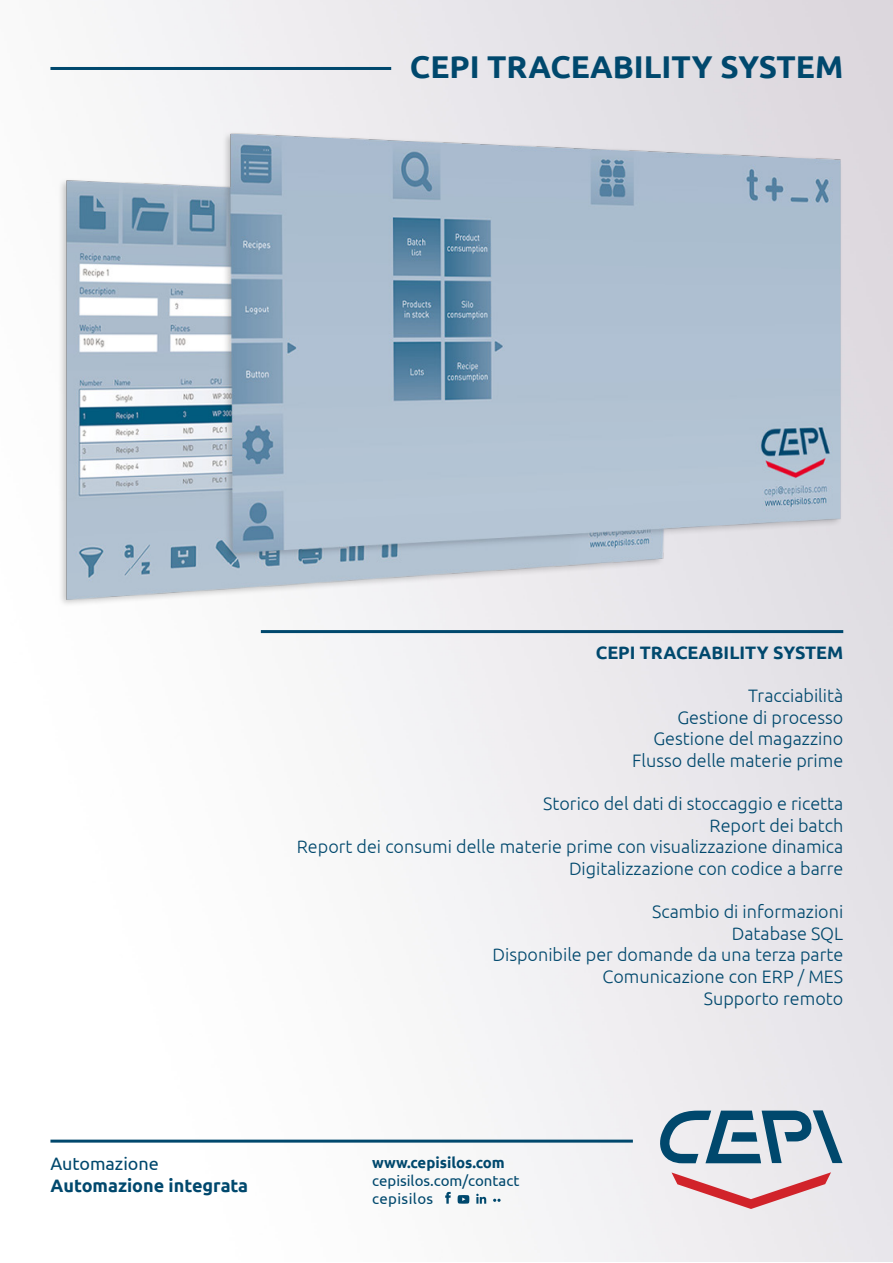
<style>
.page{position:relative;width:893px;height:1263px;background:#fff}
.page>*{position:absolute;margin:0;border:0;box-sizing:border-box;transform-origin:0 0}
.t1{font:700 31.5px "Ubuntu";color:#00486d}
.t2{font:300 18px/21.6px "Ubuntu";color:#00486d;text-align:right}
.t3{font:700 18px "Ubuntu";color:#00486d}
.t4{font:18px "Ubuntu";color:#00486d}
.t5{font:15px/18px "Ubuntu";color:#00486d}
.t6{font:700 15px "Ubuntu";color:#00486d}
</style>
<div class="page">
<img style="left:50px;top:0;width:843px;height:1261px">
<hr style="left:261px;top:630px;width:582px;height:3px;background:#00486d">
<hr style="left:50px;top:67px;width:341px;height:3px;background:#00486d">
<img style="left:50px;top:70px;width:800px;height:558px">
<svg style="left:659px;top:1110px;width:183px;height:53px;background:#8ba7b8"></svg>
<svg style="left:671px;top:1172px;width:160px;height:37px;background:#e5b7bb"></svg>
<hr style="left:50px;top:1139px;width:583px;height:3px;background:#00486d">
<svg style="left:445px;top:1192px;width:6px;height:12px"></svg>
<svg style="left:458px;top:1195px;width:11px;height:9px"></svg>
<svg style="left:476px;top:1194px;width:10px;height:10px"></svg>
<svg style="left:493px;top:1199px;width:8px;height:3px"></svg>
<p class="t1" style="left:410px;top:48px;width:435px">CEPI TRACEABILITY SYSTEM</p>
<p class="t3" style="left:596px;top:642px;width:249px">CEPI TRACEABILITY SYSTEM</p>
<p class="t2" style="left:632px;top:684px;width:213px">Tracciabilità<br>Gestione di processo<br>Gestione del magazzino<br>Flusso delle materie prime</p>
<p class="t2" style="left:297px;top:792px;width:548px">Storico del dati di stoccaggio e ricetta<br>Report dei batch<br>Report dei consumi delle materie prime con visualizzazione dinamica Digitalizzazione con codice a barre</p>
<p class="t2" style="left:652px;top:900px;width:193px">Scambio di informazioni</p>
<p class="t2" style="left:493px;top:922px;width:352px">Database SQL<br>Disponibile per domande da una terza parte</p>
<p class="t2" style="left:602px;top:965px;width:242px">Comunicazione con ERP / MES</p>
<p class="t2" style="left:704px;top:987px;width:141px">Supporto remoto</p>
<p class="t4" style="left:50px;top:1153px;width:110px">Automazione</p>
<p class="t3" style="left:50px;top:1174px;width:199px">Automazione integrata</p>
<p class="t6" style="left:372px;top:1153px;width:134px">www.cepisilos.com</p>
<p class="t5" style="left:372px;top:1171px;width:149px">cepisilos.com/contact cepisilos</p>
</div>
